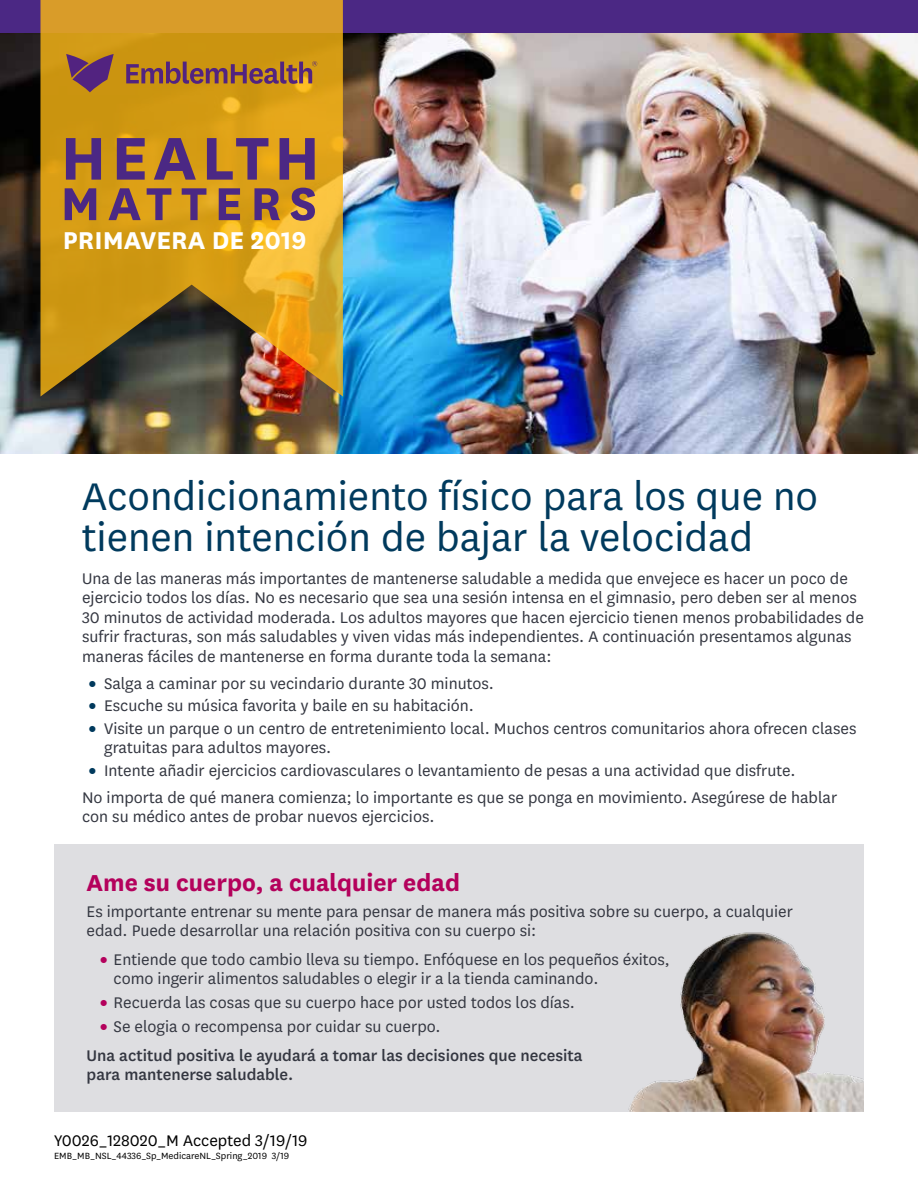
<style>
.page{position:relative;width:918px;height:1188px;background:#fff}
.page>*{position:absolute;margin:0;border:0;box-sizing:border-box;transform-origin:0 0}
.t1{font:700 70.5px "National";letter-spacing:.07em;color:#4b2884}
.t2{font:700 54px "National";letter-spacing:.14em;color:#4b2884}
.t3{font:45px/40.5px "National";color:#003a5d}
.t4{font:700 28.5px "National";color:#fff}
.t5{font:700 27px "National";color:#b4015c}
.t6{font:18px/19.5px "National";color:#343741}
.t7{font:500 18px/28.5px "National";color:#343741}
.t8{font:18px "National";color:#000}
.t9{font:10.5px "National";color:#000}
.s1{font-weight:900;color:#003a5d}
.s2{font-weight:900;color:#b4015c}
.s3{font-weight:400}
</style>
<div class="page">
<div style="left:54px;top:845px;width:810px;height:267px;background:#dedee1"></div>
<img style="left:628px;top:932px;width:236px;height:180px">
<img style="left:0;top:33px;width:918px;height:421px">
<div style="left:0;top:0;width:918px;height:33px;background:#4b2884"></div>
<svg style="left:40px;top:0;width:303px;height:397px;background:#c3901e"></svg>
<svg style="left:126px;top:61px;width:191px;height:23px;background:#9b673d"></svg>
<svg style="left:66px;top:54px;width:48px;height:38px;background:#87554e"></svg>
<h1 class="t1" style="left:61px;top:108px;width:261px">HEALTH</h1>
<h2 class="t2" style="left:61px;top:165px;width:258px">MATTERS</h2>
<h3 class="t4" style="left:63px;top:220px;width:245px">PRIMAVERA DE 2019</h3>
<h3 class="t3" style="left:82px;top:474px;width:738px">Acondicionamiento físico para los que no tienen intención de bajar la velocidad</h3>
<p class="t6" style="left:82px;top:568px;width:783px">Una de las maneras más importantes de mantenerse saludable a medida que envejece es hacer un poco de ejercicio todos los días. No es necesario que sea una sesión intensa en el gimnasio, pero deben ser al menos 30 minutos de actividad moderada. Los adultos mayores que hacen ejercicio tienen menos probabilidades de sufrir fracturas, son más saludables y viven vidas más independientes. A continuación presentamos algunas maneras fáciles de mantenerse en forma durante toda la semana:</p>
<p class="t6" style="left:89px;top:673px;width:407px"><span class="s1">•</span> Salga a caminar por su vecindario durante 30 minutos.</p>
<p class="t6" style="left:89px;top:695px;width:387px"><span class="s1">•</span> Escuche su música favorita y baile en su habitación.</p>
<p class="t6" style="left:104px;top:718px;width:754px;text-indent:-15px"><span class="s1">•</span> Visite un parque o un centro de entretenimiento local. Muchos centros comunitarios ahora ofrecen clases gratuitas para adultos mayores.</p>
<p class="t6" style="left:82px;top:756px;width:757px;line-height:27px;text-indent:7px"><span class="s1">•</span> Intente añadir ejercicios cardiovasculares o levantamiento de pesas a una actividad que disfrute.<br>No importa de qué manera comienza; lo importante es que se ponga en movimiento. Asegúrese de hablar</p>
<p class="t6" style="left:82px;top:806px;width:354px">con su médico antes de probar nuevos ejercicios.</p>
<h3 class="t5" style="left:87px;top:863px;width:375px">Ame su cuerpo, a cualquier edad</h3>
<p class="t6" style="left:87px;top:901px;width:708px">Es importante entrenar su mente para pensar de manera más positiva sobre su cuerpo, a cualquier edad. Puede desarrollar una relación positiva con su cuerpo si:</p>
<p class="t6" style="left:114px;top:949px;width:558px;text-indent:-14px"><span class="s2">•</span> Entiende que todo cambio lleva su tiempo. Enfóquese en los pequeños éxitos, como ingerir alimentos saludables o elegir ir a la tienda caminando.</p>
<p class="t6" style="left:100px;top:992px;width:476px"><span class="s2">•</span> Recuerda las cosas que su cuerpo hace por usted todos los días.</p>
<p class="t7" style="left:87px;top:1011px;width:498px;text-indent:13px"><span class="s2">•</span> <span class="s3">Se elogia o recompensa por cuidar su cuerpo.<br></span>Una actitud positiva le ayudará a tomar las decisiones que necesita</p>
<p class="t7" style="left:87px;top:1059px;width:208px">para mantenerse saludable.</p>
<p class="t8" style="left:54px;top:1129px;width:255px">Y0026_128020_M Accepted 3/19/19</p>
<p class="t9" style="left:54px;top:1149px;width:237px">EMB_MB_NSL_44336_Sp_MedicareNL_Spring_2019 3/19</p>
</div>
